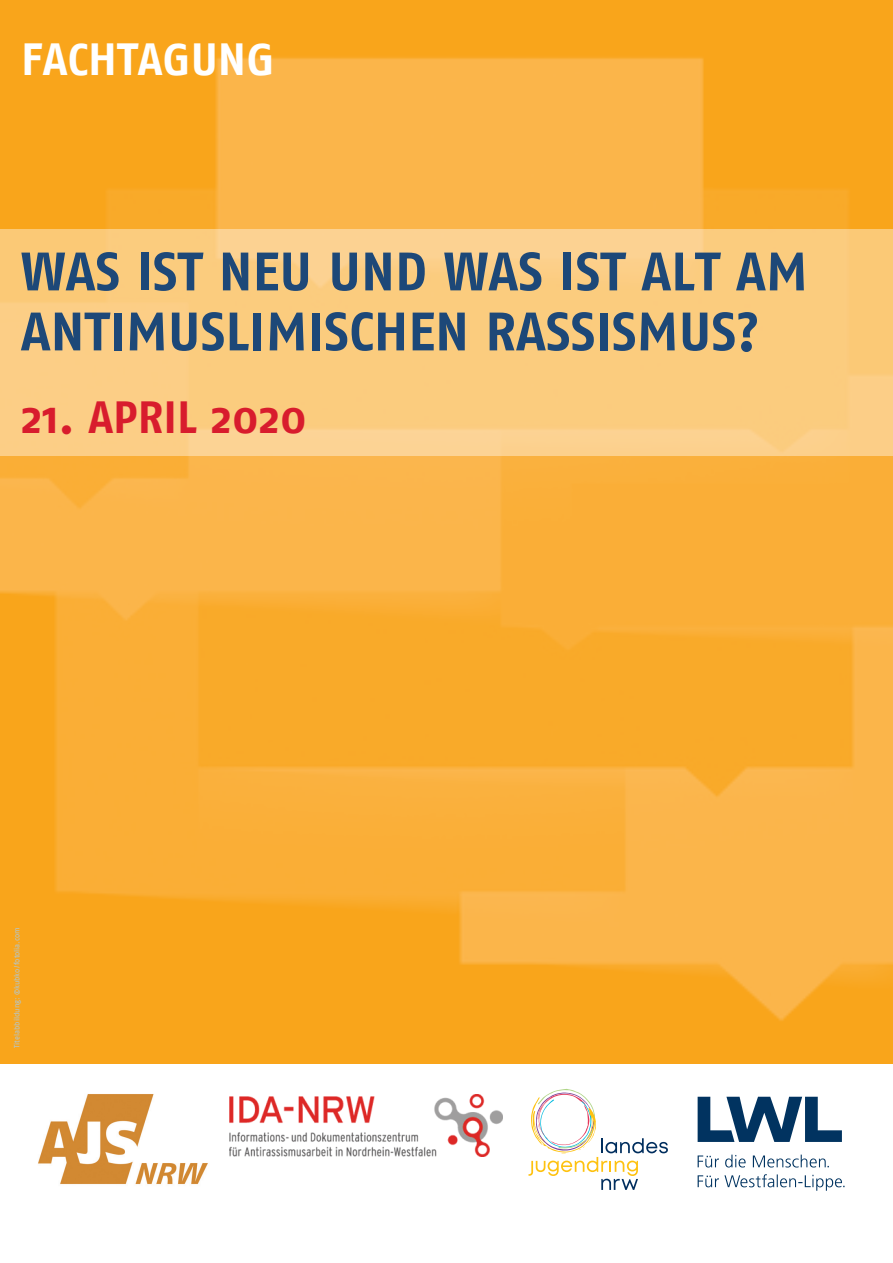
<style>
.page{position:relative;width:893px;height:1263px;background:#fff}
.page>*{position:absolute;margin:0;border:0;box-sizing:border-box;transform-origin:0 0}
.t1{font:700 54px/60px "Fago No";color:#1d4878}
.t2{font:700 45px "Fago No";color:#d81c2d}
.t3{font:700 45px "Fago No";color:#fff}
.t4{font:7.5px "Fago No";letter-spacing:-.005em;color:#afc8d6}
</style>
<div class="page">
<img style="left:0;top:0;width:893px;height:1063px">
<svg style="left:528px;top:1089px;width:140px;height:101px"></svg>
<img style="left:38px;top:1094px;width:170px;height:91px">
<img style="left:230px;top:1094px;width:273px;height:62px">
<svg style="left:698px;top:1097px;width:144px;height:45px"></svg>
<svg style="left:698px;top:1174px;width:146px;height:17px"></svg>
<svg style="left:698px;top:1154px;width:131px;height:13px"></svg>
<div style="left:0;top:230px;width:893px;height:226px;background:#fff;opacity:.4"></div>
<p class="t3" style="left:21px;top:43px;width:255px">FACHTAGUNG</p>
<p class="t1" style="left:21px;top:246px;width:788px">WAS IST NEU UND WAS IST ALT AM<br>ANTIMUSLIMISCHEN RASSISMUS?</p>
<p class="t2" style="left:21px;top:400px;width:287px">21. APRIL 2020</p>
<p class="t4" style="left:14px;top:1048px;width:122px;rotate:-90deg">Titelabbildung: ©kubko/fotolia.com</p>
</div>
